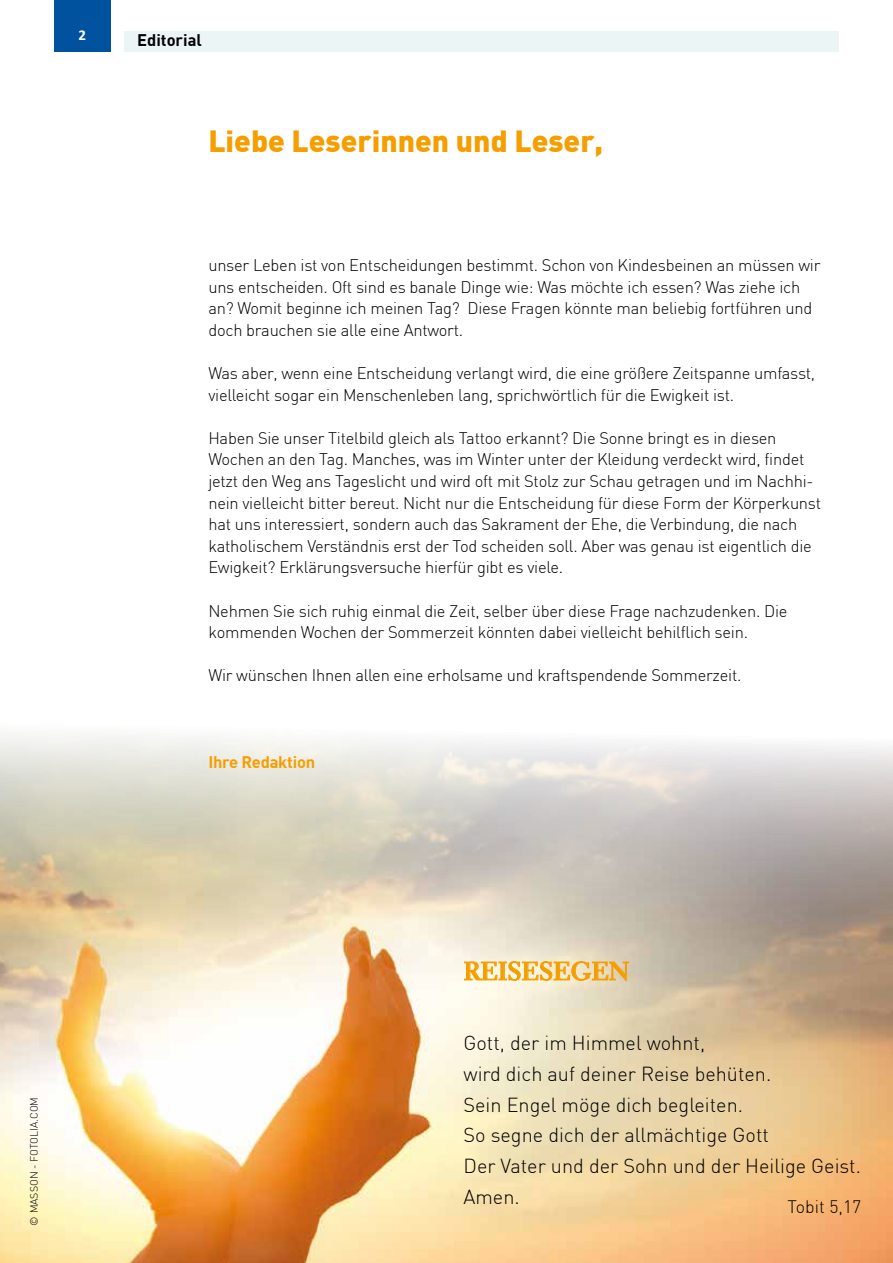
<style>
.page{position:relative;width:893px;height:1263px;background:#fff}
.page>*{position:absolute;margin:0;border:0;box-sizing:border-box;transform-origin:0 0}
.t1{font:900 30px "DIN";color:#f49e00}
.t2{font:700 25.5px "Electra LH";color:#f49e00}
.t3{font:300 19.95px/30.9px "DIN";color:#000}
.t4{font:300 17.7px "DIN";color:#000}
.t5{font:300 16.5px/21.6px "DIN";letter-spacing:-.015em;color:#000}
.t6{font:700 16.5px "DIN";letter-spacing:-.015em;color:#f49e00}
.t7{font:700 16.5px "DIN";color:#000}
.t8{font:700 15px "Calibri";color:#fff}
.t9{font:300 10.5px "DIN";color:#000}
</style>
<div class="page">
<div style="left:54px;top:0;width:56px;height:52px;background:#00519e"></div>
<img style="left:0;top:734px;width:893px;height:529px">
<div style="left:124px;top:31px;width:715px;height:21px;background:#ebf5f5"></div>
<svg style="left:464px;top:786px;width:165px;height:195px"></svg>
<p class="t8" style="left:78px;top:26px;width:9px">2</p>
<p class="t7" style="left:137px;top:30px;width:66px">Editorial</p>
<h1 class="t1" style="left:208px;top:121px;width:396px">Liebe Leserinnen und Leser,</h1>
<p class="t5" style="left:208px;top:254px;width:614px">unser Leben ist von Entscheidungen bestimmt. Schon von Kindesbeinen an müssen wir uns entscheiden. Oft sind es banale Dinge wie: Was möchte ich essen? Was ziehe ich an? Womit beginne ich meinen Tag? Diese Fragen könnte man beliebig fortführen und doch brauchen sie alle eine Antwort.</p>
<p class="t5" style="left:208px;top:362px;width:608px">Was aber, wenn eine Entscheidung verlangt wird, die eine größere Zeitspanne umfasst, vielleicht sogar ein Menschenleben lang, sprichwörtlich für die Ewigkeit ist.</p>
<p class="t5" style="left:208px;top:427px;width:614px">Haben Sie unser Titelbild gleich als Tattoo erkannt? Die Sonne bringt es in diesen Wochen an den Tag. Manches, was im Winter unter der Kleidung verdeckt wird, findet jetzt den Weg ans Tageslicht und wird oft mit Stolz zur Schau getragen und im Nachhi&shy;nein vielleicht bitter bereut. Nicht nur die Entscheidung für diese Form der Körperkunst hat uns interessiert, sondern auch das Sakrament der Ehe, die Verbindung, die nach katholischem Verständnis erst der Tod scheiden soll. Aber was genau ist eigentlich die Ewigkeit? Erklärungsversuche hierfür gibt es viele.</p>
<p class="t5" style="left:208px;top:600px;width:581px">Nehmen Sie sich ruhig einmal die Zeit, selber über diese Frage nachzudenken. Die kommenden Wochen der Sommerzeit könnten dabei vielleicht behilflich sein.</p>
<p class="t5" style="left:208px;top:664px;width:535px">Wir wünschen Ihnen allen eine erholsame und kraftspendende Sommerzeit.</p>
<p class="t6" style="left:208px;top:751px;width:108px">Ihre Redaktion</p>
<p class="t9" style="left:28px;top:1225px;width:130px;rotate:-90deg">© MASSON - FOTOLIA.COM</p>
<h2 class="t2" style="left:463px;top:955px;width:167px">REISESEGEN</h2>
<p class="t3" style="left:463px;top:1027px;width:399px">Gott, der im Himmel wohnt,<br>wird dich auf deiner Reise behüten.<br>Sein Engel möge dich begleiten.<br>So segne dich der allmächtige Gott<br>Der Vater und der Sohn und der Heilige Geist.<br>Amen.</p>
<p class="t4" style="left:787px;top:1195px;width:75px">Tobit 5,17</p>
</div>
